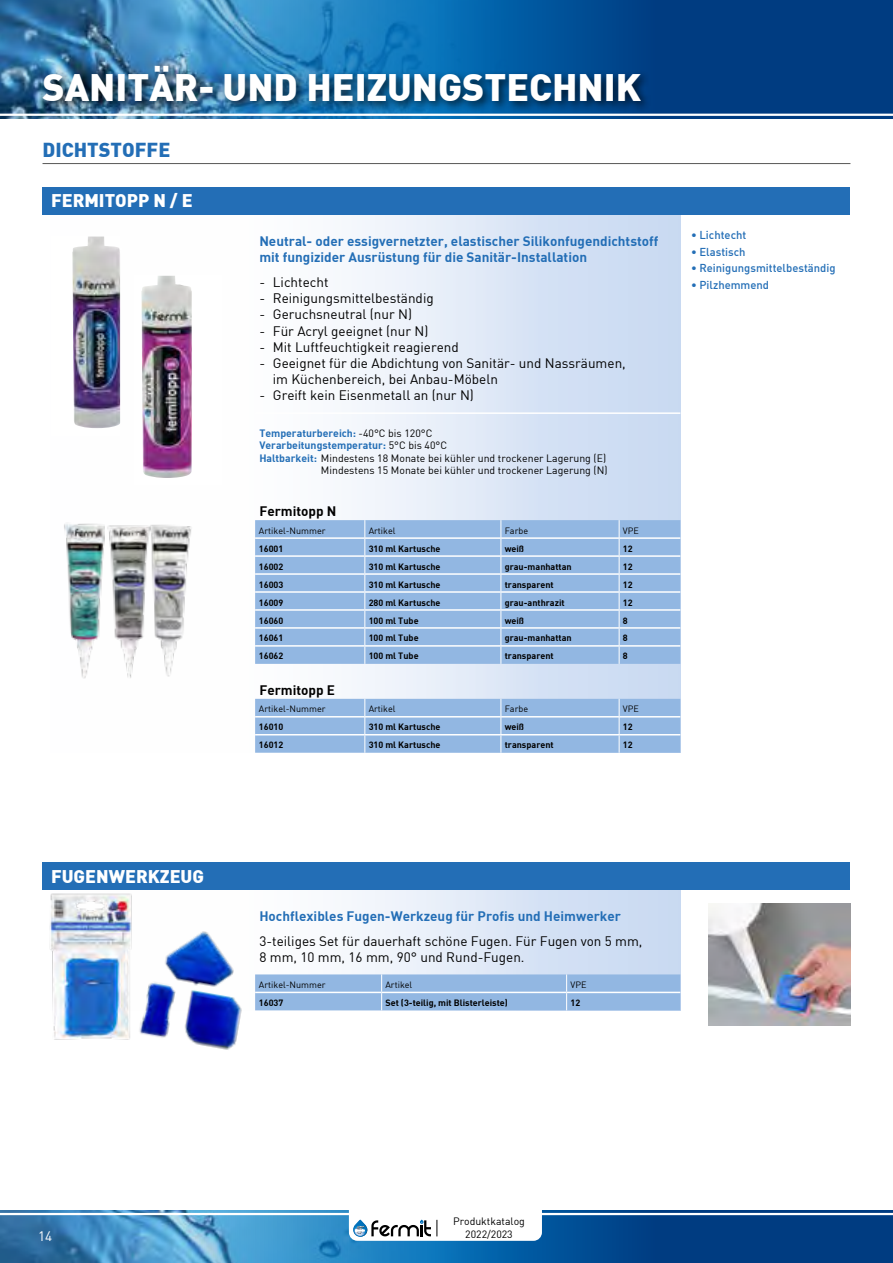
<style>
.page{position:relative;width:893px;height:1263px;background:#fff}
.page>*{position:absolute;margin:0;border:0;box-sizing:border-box;transform-origin:0 0}
.t1{font:900 37.5px "DIN";color:#fff}
.t2{font:900 19.8px "DIN";color:#236eb6}
.t3{font:900 18px "DIN";color:#fff}
.t4{font:13.5px/16.2px "DIN";color:#000}
.t5{font:13.5px/16.2px "DIN Bold";color:#236eb6}
.t6{font:13.5px "DIN Bold";color:#000}
.t7{font:13.5px "DIN";color:#fff}
.t8{font:11.25px "DIN Medium Alternate";color:#236eb6}
.t9{font:10.5px/12.6px "DIN";color:#000;text-align:center}
.t10{font:10.5px/12.6px "DIN Bold";color:#236eb6}
.t11{font:9px "DIN Bold";color:#000}
.t12{font:9px "DIN";color:#000}
.s1{font-family:"DIN";color:#000}
.s2{font-family:"DIN Bold";color:#236eb6}
</style>
<div class="page">
<img style="left:0;top:1210px;width:436px;height:53px">
<svg style="left:436px;top:1210px;width:456px;height:53px;fill:#003c81"></svg>
<hr style="left:892px;top:1210px;width:1px;height:53px;background:#005791">
<img style="left:0;top:0;width:436px;height:119px">
<svg style="left:436px;top:0;width:457px;height:119px;fill:#003c81"></svg>
<hr style="left:0;top:114px;width:893px;height:2px;background:#fff">
<hr style="left:0;top:1213px;width:893px;height:2px;background:#fff">
<div style="left:39px;top:60px;width:612px;height:52px;background:#000;opacity:.7"></div>
<svg style="left:349px;top:1210px;width:193px;height:31px"></svg>
<div style="left:43px;top:215px;width:637px;height:538px;background:linear-gradient(to right,#fff,#ccdcf2)"></div>
<div style="left:43px;top:890px;width:637px;height:120px;background:linear-gradient(to right,#fff,#ccdcf2)"></div>
<hr style="left:43px;top:163px;width:807px;height:1px;background:#575756">
<div style="left:52px;top:237px;width:68px;height:199px;background:#fff"></div>
<img style="left:72px;top:237px;width:48px;height:191px">
<img style="left:62px;top:493px;width:46px;height:209px">
<img style="left:105px;top:491px;width:48px;height:210px">
<img style="left:149px;top:486px;width:52px;height:210px">
<div style="left:135px;top:276px;width:87px;height:209px;background:#fff"></div>
<img style="left:141px;top:276px;width:51px;height:202px">
<svg style="left:119px;top:247px;width:3px;height:4px"></svg>
<svg style="left:175px;top:281px;width:14px;height:4px"></svg>
<img style="left:708px;top:903px;width:142px;height:122px">
<img style="left:140px;top:916px;width:119px;height:134px">
<img style="left:47px;top:893px;width:93px;height:147px">
<hr style="left:255px;top:412px;width:425px;height:2px;background:#fff">
<div style="left:255px;top:520px;width:425px;height:144px;background:#92b7e2"></div>
<hr style="left:255px;top:537px;width:110px;height:2px;background:#fff">
<hr style="left:365px;top:537px;width:136px;height:2px;background:#fff">
<hr style="left:501px;top:537px;width:118px;height:2px;background:#fff">
<hr style="left:619px;top:537px;width:61px;height:2px;background:#fff">
<svg style="left:365px;top:520px;width:1px;height:144px"></svg>
<svg style="left:501px;top:520px;width:1px;height:144px"></svg>
<svg style="left:619px;top:520px;width:1px;height:144px"></svg>
<hr style="left:255px;top:555px;width:110px;height:2px;background:#fff">
<hr style="left:365px;top:555px;width:136px;height:2px;background:#fff">
<hr style="left:501px;top:555px;width:118px;height:2px;background:#fff">
<hr style="left:619px;top:555px;width:61px;height:2px;background:#fff">
<hr style="left:255px;top:573px;width:110px;height:2px;background:#fff">
<hr style="left:365px;top:573px;width:136px;height:2px;background:#fff">
<hr style="left:501px;top:573px;width:118px;height:2px;background:#fff">
<hr style="left:619px;top:573px;width:61px;height:2px;background:#fff">
<hr style="left:255px;top:591px;width:110px;height:2px;background:#fff">
<hr style="left:365px;top:591px;width:136px;height:2px;background:#fff">
<hr style="left:501px;top:591px;width:118px;height:2px;background:#fff">
<hr style="left:619px;top:591px;width:61px;height:2px;background:#fff">
<hr style="left:255px;top:609px;width:110px;height:2px;background:#fff">
<hr style="left:365px;top:609px;width:136px;height:2px;background:#fff">
<hr style="left:501px;top:609px;width:118px;height:2px;background:#fff">
<hr style="left:619px;top:609px;width:61px;height:2px;background:#fff">
<hr style="left:255px;top:627px;width:110px;height:2px;background:#fff">
<hr style="left:365px;top:627px;width:136px;height:2px;background:#fff">
<hr style="left:501px;top:627px;width:118px;height:2px;background:#fff">
<hr style="left:619px;top:627px;width:61px;height:2px;background:#fff">
<hr style="left:255px;top:645px;width:110px;height:2px;background:#fff">
<hr style="left:365px;top:645px;width:136px;height:2px;background:#fff">
<hr style="left:501px;top:645px;width:118px;height:2px;background:#fff">
<hr style="left:619px;top:645px;width:61px;height:2px;background:#fff">
<svg style="left:255px;top:699px;width:425px;height:54px"></svg>
<hr style="left:255px;top:734px;width:110px;height:1px;background:#fff">
<hr style="left:365px;top:734px;width:136px;height:1px;background:#fff">
<hr style="left:501px;top:734px;width:118px;height:1px;background:#fff">
<hr style="left:619px;top:734px;width:61px;height:1px;background:#fff">
<div style="left:43px;top:187px;width:807px;height:28px;background:#236eb6"></div>
<div style="left:43px;top:862px;width:807px;height:28px;background:#236eb6"></div>
<svg style="left:255px;top:974px;width:425px;height:36px"></svg>
<h1 class="t1" style="left:43px;top:62px;width:600px">SANITÄR- UND HEIZUNGSTECHNIK</h1>
<h2 class="t2" style="left:43px;top:137px;width:129px">DICHTSTOFFE</h2>
<h3 class="t3" style="left:51px;top:189px;width:143px">FERMITOPP N / E</h3>
<p class="t5" style="left:259px;top:233px;width:401px">Neutral- oder essigvernetzter, elastischer Silikonfugendichtstoff mit fungizider Ausrüstung für die Sanitär-Installation</p>
<p class="t4" style="left:259px;top:274px;width:71px">- Lichtecht</p>
<p class="t4" style="left:259px;top:290px;width:176px">- Reinigungsmittelbeständig</p>
<p class="t4" style="left:259px;top:306px;width:154px">- Geruchsneutral (nur N)</p>
<p class="t4" style="left:259px;top:322px;width:171px">- Für Acryl geeignet (nur N)</p>
<p class="t4" style="left:259px;top:339px;width:201px">- Mit Luftfeuchtigkeit reagierend</p>
<p class="t4" style="left:273px;top:355px;width:354px;text-indent:-14px">- Geeignet für die Abdichtung von Sanitär- und Nassräumen, im Küchenbereich, bei Anbau-Möbeln</p>
<p class="t4" style="left:259px;top:387px;width:216px">- Greift kein Eisenmetall an (nur N)</p>
<p class="t10" style="left:259px;top:426px;width:189px">Temperaturbereich: <span class="s1">-40°C bis 120°C<br></span>Verarbeitungstemperatur: <span class="s1">5°C bis 40°C</span></p>
<p class="t9" style="left:259px;top:451px;width:350px;text-align:right"><span class="s2">Haltbarkeit:</span> Mindestens 18 Monate bei kühler und trockener Lagerung (E)<br>Mindestens 15 Monate bei kühler und trockener Lagerung (N)</p>
<p class="t6" style="left:259px;top:502px;width:78px">Fermitopp N</p>
<p class="t12" style="left:259px;top:525px;width:68px">Artikel-Nummer</p>
<p class="t12" style="left:369px;top:525px;width:28px">Artikel</p>
<p class="t12" style="left:505px;top:525px;width:25px">Farbe</p>
<p class="t12" style="left:623px;top:525px;width:17px">VPE</p>
<p class="t11" style="left:259px;top:542px;width:26px">16001</p>
<p class="t11" style="left:369px;top:542px;width:73px">310 ml Kartusche</p>
<p class="t11" style="left:505px;top:542px;width:21px">weiß</p>
<p class="t11" style="left:623px;top:542px;width:11px">12</p>
<p class="t11" style="left:259px;top:560px;width:26px">16002</p>
<p class="t11" style="left:369px;top:560px;width:73px">310 ml Kartusche</p>
<p class="t11" style="left:505px;top:560px;width:68px">grau-manhattan</p>
<p class="t11" style="left:623px;top:560px;width:11px">12</p>
<p class="t11" style="left:259px;top:578px;width:26px">16003</p>
<p class="t11" style="left:369px;top:578px;width:73px">310 ml Kartusche</p>
<p class="t11" style="left:505px;top:578px;width:50px">transparent</p>
<p class="t11" style="left:623px;top:578px;width:11px">12</p>
<p class="t11" style="left:259px;top:596px;width:26px">16009</p>
<p class="t11" style="left:369px;top:596px;width:73px">280 ml Kartusche</p>
<p class="t11" style="left:505px;top:596px;width:61px">grau-anthrazit</p>
<p class="t11" style="left:623px;top:596px;width:11px">12</p>
<p class="t11" style="left:259px;top:614px;width:26px">16060</p>
<p class="t11" style="left:369px;top:614px;width:51px">100 ml Tube</p>
<p class="t11" style="left:505px;top:614px;width:21px">weiß</p>
<p class="t11" style="left:623px;top:614px;width:6px">8</p>
<p class="t11" style="left:259px;top:632px;width:26px">16061</p>
<p class="t11" style="left:369px;top:632px;width:51px">100 ml Tube</p>
<p class="t11" style="left:505px;top:632px;width:68px">grau-manhattan</p>
<p class="t11" style="left:623px;top:632px;width:6px">8</p>
<p class="t11" style="left:259px;top:650px;width:26px">16062</p>
<p class="t11" style="left:369px;top:650px;width:51px">100 ml Tube</p>
<p class="t11" style="left:505px;top:650px;width:50px">transparent</p>
<p class="t11" style="left:623px;top:650px;width:6px">8</p>
<p class="t6" style="left:259px;top:681px;width:77px">Fermitopp E</p>
<p class="t12" style="left:259px;top:703px;width:68px">Artikel-Nummer</p>
<p class="t12" style="left:369px;top:703px;width:28px">Artikel</p>
<p class="t12" style="left:505px;top:703px;width:25px">Farbe</p>
<p class="t12" style="left:623px;top:703px;width:17px">VPE</p>
<p class="t11" style="left:259px;top:721px;width:26px">16010</p>
<p class="t11" style="left:369px;top:721px;width:73px">310 ml Kartusche</p>
<p class="t11" style="left:505px;top:721px;width:21px">weiß</p>
<p class="t11" style="left:623px;top:721px;width:11px">12</p>
<p class="t11" style="left:259px;top:739px;width:26px">16012</p>
<p class="t11" style="left:369px;top:739px;width:73px">310 ml Kartusche</p>
<p class="t11" style="left:505px;top:739px;width:50px">transparent</p>
<p class="t11" style="left:623px;top:739px;width:11px">12</p>
<p class="t8" style="left:691px;top:228px;width:57px">• Lichtecht</p>
<p class="t8" style="left:691px;top:245px;width:56px">• Elastisch</p>
<p class="t8" style="left:691px;top:261px;width:146px">• Reinigungsmittelbeständig</p>
<p class="t8" style="left:691px;top:278px;width:80px">• Pilzhemmend</p>
<h3 class="t3" style="left:51px;top:864px;width:155px">FUGENWERKZEUG</h3>
<p class="t5" style="left:259px;top:907px;width:363px">Hochflexibles Fugen-Werkzeug für Profis und Heimwerker</p>
<p class="t4" style="left:259px;top:932px;width:385px">3-teiliges Set für dauerhaft schöne Fugen. Für Fugen von 5 mm,<br>8 mm, 10 mm, 16 mm, 90° und Rund-Fugen.</p>
<p class="t12" style="left:259px;top:979px;width:68px">Artikel-Nummer</p>
<p class="t12" style="left:385px;top:979px;width:28px">Artikel</p>
<p class="t12" style="left:570px;top:979px;width:17px">VPE</p>
<p class="t11" style="left:259px;top:997px;width:26px">16037</p>
<p class="t11" style="left:385px;top:997px;width:124px">Set (3-teilig, mit Blisterleiste)</p>
<p class="t11" style="left:570px;top:997px;width:11px">12</p>
<p class="t7" style="left:38px;top:1227px;width:16px">14</p>
<p class="t9" style="left:453px;top:1214px;width:73px">Produktkatalog<br>2022/2023</p>
</div>
